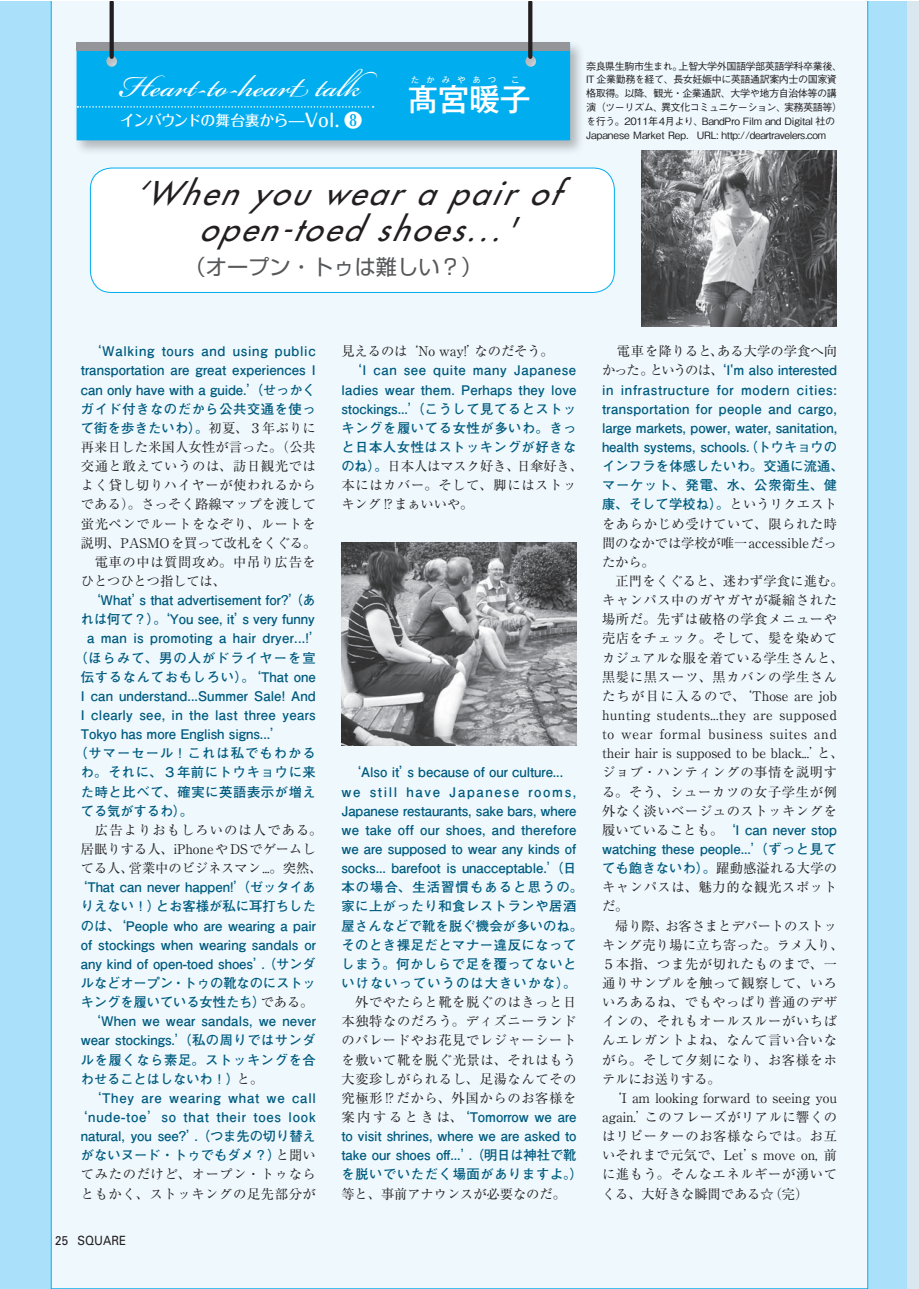
<style>
.page{position:relative;width:919px;height:1289px;background:#fff}
.page>*{position:absolute;margin:0;border:0;box-sizing:border-box;transform-origin:0 0}
.t1{font:47.85px "Bickham Script Pro";color:#fff}
.t2{font:italic 31.95px/36.2px "Futura";color:#231f20;text-align:center}
.t3{font:500 30.9px "Gothic MB101 Pro";color:#fff}
.t4{font:21.3px "Shin Go Pro";color:#57585a}
.t5{font:500 14.85px "Maru Fo Pro";letter-spacing:-.045em;color:#fff}
.t6{font:700 13.35px/19.2px "Futo Go B101 Pro";letter-spacing:.01em;color:#005b7f}
.t7{font:13.35px/19.2px "Ryumin Pro";letter-spacing:.04em;color:#231f20}
.t8{font:700 13.35px/19.2px "Futo Go B101 Pro";letter-spacing:.04em;color:#005b7f;text-align:center}
.t9{font:13.35px/19.2px "Ryumin Pro";letter-spacing:-.005em;color:#231f20}
.t10{font:700 13.35px "Futo Go B101 Pro";letter-spacing:.055em;color:#005b7f}
.t11{font:13.35px/19.2px "Ryumin Pro";color:#231f20}
.t12{font:700 13.35px "Futo Go B101 Pro";letter-spacing:.08em;color:#005b7f}
.t13{font:700 13.35px "Futo Go B101 Pro";letter-spacing:.045em;color:#005b7f}
.t14{font:13.35px "Ryumin Pro";letter-spacing:.005em;color:#231f20}
.t15{font:700 13.35px "Futo Go B101 Pro";letter-spacing:.05em;color:#005b7f}
.t16{font:12.75px "Univers";color:#231f20;scale:.9 1}
.t17{font:500 10.05px/13.8px "Gothic BBB Pro";letter-spacing:-.05em;color:#231f20}
.t18{font:500 8.55px "Gothic MB101 Pro";color:#fff}
.s1{font-size:15.9px}
.s2{font-size:18px}
.s3{font-family:"Ryumin Pro";font-weight:400;color:#231f20}
.s4{font-family:"Ryumin Pr 5";font-weight:400;color:#231f20}
.s5{font-family:"Futo Go B101 Pro";font-weight:700;color:#005b7f}
</style>
<div class="page">
<div style="left:906px;top:1px;width:12px;height:1287px;background:#dae7ee"></div>
<div style="left:0;top:1px;width:906px;height:1287px;background:#aae0f9"></div>
<div style="left:51px;top:1px;width:816px;height:1287px;background:#eef8fd"></div>
<div style="left:90px;top:168px;width:524px;height:124px;background:#fff;border-radius:21px"></div>
<div style="left:90px;top:168px;width:524px;height:125px;border:1px solid #00aeef;border-radius:21px"></div>
<img style="left:341px;top:542px;width:235px;height:204px">
<div style="left:73px;top:39px;width:511px;height:117px;background:#231f20;opacity:.3"></div>
<div style="left:77px;top:51px;width:493px;height:89px;background:#00aeef"></div>
<svg style="left:77px;top:106px;width:296px;height:2px"></svg>
<div style="left:77px;top:43px;width:493px;height:8px;background:#939598"></div>
<div style="left:109px;top:2px;width:5px;height:55px;background:#231f20"></div>
<img style="left:641px;top:150px;width:195px;height:177px">
<svg style="left:528px;top:2px;width:4px;height:55px"></svg>
<h1 class="t1" style="left:120px;top:51px;width:242px">Heart-to-heart talk</h1>
<p class="t5" style="left:120px;top:108px;width:244px">インバウンドの舞台裏から<span class="s1">̶</span><span class="s2">Vol. ❽</span></p>
<p class="t18" style="left:411px;top:73px;width:25px">た か</p>
<p class="t18" style="left:441px;top:73px;width:25px">み や</p>
<p class="t18" style="left:472px;top:73px;width:25px">あ つ</p>
<p class="t18" style="left:511px;top:73px;width:10px">こ</p>
<h3 class="t3" style="left:407px;top:74px;width:125px">髙宮暖子</h3>
<h2 class="t2" style="left:133px;top:174px;width:442px">‘When you wear a pair of open-toed shoes...'</h2>
<h3 class="t4" style="left:184px;top:249px;width:299px">（オープン・トゥは難しい？）</h3>
<p class="t17" style="left:586px;top:58px;width:257px">奈良県生駒市生まれ。上智大学外国語学部英語学科卒業後、IT 企業勤務を経て、長女妊娠中に英語通訳案内士の国家資格取得。以降、観光・企業通訳、大学や地方自治体等の講演（ツーリズム、異文化コミュニケーション、実務英語等）を行う。2011年4月より、BandPro Film and Digital 社のJapanese Market Rep. URL: http://deartravelers.com</p>
<p class="t6" style="left:81px;top:340px;width:236px;text-align:center">‘Walking tours and using public transportation are great experiences I can only have with a guide.’（せっかくガイド付きなのだから公共交通を使って街を歩きたいわ）。<span class="s3">初夏、３年ぶりに</span></p>
<p class="t7" style="left:81px;top:436px;width:237px;text-align:justify">再来日した米国人女性が言った。（公共交通と敢えていうのは、訪日観光ではよく貸し切りハイヤーが使われるからである）。さっそく路線マップを渡して蛍光ペンでルートをなぞり、ルートを説明、PASMOを買って改札をくぐる。　電車の中は質問攻め。中吊り広告をひとつひとつ指しては、</p>
<p class="t6" style="left:87px;top:588px;width:230px">‘What’s that advertisement for?’（あ</p>
<p class="t6" style="left:81px;top:608px;width:235px">れは何て？）。‘You see, it’s very funny</p>
<p class="t6" style="left:87px;top:627px;width:237px">a man is promoting a hair dryer...!’</p>
<p class="t12" style="left:74px;top:647px;width:243px">（ほらみて、男の人がドライヤーを宣</p>
<p class="t10" style="left:81px;top:666px;width:236px">伝するなんておもしろい）。‘That one</p>
<p class="t6" style="left:81px;top:684px;width:236px">I can understand...Summer Sale! And</p>
<p class="t6" style="left:81px;top:703px;width:236px">I clearly see, in the last three years</p>
<p class="t6" style="left:81px;top:722px;width:204px">Tokyo has more English signs...’</p>
<p class="t12" style="left:74px;top:742px;width:243px">（サマーセール！これは私でもわかる</p>
<p class="t15" style="left:81px;top:761px;width:236px">わ。それに、３年前にトウキョウに来</p>
<p class="t13" style="left:81px;top:780px;width:236px">た時と比べて、確実に英語表示が増え</p>
<p class="t6" style="left:81px;top:799px;width:114px">てる気がするわ）。</p>
<p class="t11" style="left:81px;top:819px;width:243px">　広告よりおもしろいのは人である。居眠りする人、iPhoneやDSでゲームしてる人、営業中のビジネスマン...。突然、</p>
<p class="t6" style="left:74px;top:875px;width:243px">‘That can never happen!’（ゼッタイあ</p>
<p class="t6" style="left:81px;top:895px;width:236px">りえない！）とお客様が私に耳打ちした</p>
<p class="t6" style="left:81px;top:914px;width:236px">のは、‘People who are wearing a pair</p>
<p class="t6" style="left:81px;top:933px;width:237px">of stockings when wearing sandals or</p>
<p class="t6" style="left:81px;top:952px;width:236px">any kind of open-toed shoes’. （サンダ</p>
<p class="t6" style="left:81px;top:971px;width:236px">ルなどオープン・トゥの靴なのにストッ</p>
<p class="t6" style="left:81px;top:990px;width:234px">キングを履いている女性たち）<span class="s3">である。</span></p>
<p class="t6" style="left:88px;top:1009px;width:230px">‘When we wear sandals, we never</p>
<p class="t6" style="left:81px;top:1029px;width:236px">wear stockings.’（私の周りではサンダ</p>
<p class="t13" style="left:81px;top:1048px;width:236px">ルを履くなら素足。ストッキングを合</p>
<p class="t6" style="left:81px;top:1067px;width:184px">わせることはしないわ！）<span class="s4">と。</span></p>
<p class="t10" style="left:81px;top:1087px;width:237px">　‘They are wearing what we call</p>
<p class="t10" style="left:74px;top:1106px;width:243px">‘nude-toe’so that their toes look</p>
<p class="t6" style="left:81px;top:1124px;width:236px">natural, you see?’. （つま先の切り替え</p>
<p class="t6" style="left:81px;top:1143px;width:236px">がないヌード・トゥでもダメ？）<span class="s3">と聞い</span></p>
<p class="t7" style="left:81px;top:1163px;width:236px">てみたのだけど、オープン・トゥならともかく、ストッキングの足先部分が</p>
<p class="t16" style="left:55px;top:1232px;width:80px">25 SQUARE</p>
<p class="t9" style="left:341px;top:341px;width:214px">見えるのは ‘No way!’なのだそう。</p>
<p class="t8" style="left:341px;top:359px;width:237px">‘I can see quite many Japanese ladies wear them. Perhaps they love stockings...’（こうして見てるとストッキングを履いてる女性が多いわ。きっと日本人女性はストッキングが好きな</p>
<p class="t9" style="left:341px;top:455px;width:243px"><span class="s5">のね）。</span>日本人はマスク好き、日傘好き、本にはカバー。そして、脚にはストッキング⁉まぁいいや。</p>
<p class="t6" style="left:341px;top:761px;width:243px;text-indent:7px">‘Also it’s because of our culture... we still have Japanese rooms,<br>Japanese restaurants, sake bars, where we take off our shoes, and therefore we are supposed to wear any kinds of socks... barefoot is unacceptable.’（日本の場合、生活習慣もあると思うの。家に上がったり和食レストランや居酒屋さんなどで靴を脱ぐ機会が多いのね。そのとき裸足だとマナー違反になってしまう。何かしらで足を覆ってないといけないっていうのは大きいかな）。</p>
<p class="t7" style="left:341px;top:991px;width:236px;text-align:justify;text-indent:14px">外でやたらと靴を脱ぐのはきっと日本独特なのだろう。ディズニーランドのパレードやお花見でレジャーシートを敷いて靴を脱ぐ光景は、それはもう大変珍しがられるし、足湯なんてその究極形⁉だから、外国からのお客様を</p>
<p class="t6" style="left:341px;top:1105px;width:243px"><span class="s3">案内するときは、</span>‘Tomorrow we are to visit shrines, where we are asked to take our shoes off...’. （明日は神社で靴を脱いでいただく場面がありますよ。）</p>
<p class="t9" style="left:341px;top:1183px;width:226px">等と、事前アナウンスが必要なのだ。</p>
<p class="t14" style="left:602px;top:341px;width:236px">　電車を降りると、ある大学の学食へ向</p>
<p class="t6" style="left:602px;top:359px;width:243px"><span class="s3">かった。というのは、</span>‘I'm also interested in infrastructure for modern cities: transportation for people and cargo, large markets, power, water, sanitation, health systems, schools.（トウキョウのインフラを体感したいわ。交通に流通、マーケット、発電、水、公衆衛生、健康、そして学校ね）。<span class="s3">というリクエスト</span></p>
<p class="t7" style="left:602px;top:513px;width:243px">をあらかじめ受けていて、限られた時間のなかでは学校が唯一accessibleだったから。<br>　正門をくぐると、迷わず学食に進む。キャンパス中のガヤガヤが凝縮された場所だ。先ずは破格の学食メニューや売店をチェック。そして、髪を染めてカジュアルな服を着ている学生さんと、黒髪に黒スーツ、黒カバンの学生さんたちが目に入るので、‘Those are job hunting students...they are supposed to wear formal business suites and their hair is supposed to be black...’と、ジョブ・ハンティングの事情を説明する。そう、シューカツの女子学生が例外なく淡いベージュのストッキングを</p>
<p class="t6" style="left:602px;top:818px;width:236px;text-align:justify"><span class="s3">履いていることも。</span> ‘I can never stop watching these people...’（ずっと見てても飽きないわ）。<span class="s3">躍動感溢れる大学の</span></p>
<p class="t7" style="left:602px;top:876px;width:243px">キャンパスは、魅力的な観光スポットだ。<br>　帰り際、お客さまとデパートのストッキング売り場に立ち寄った。ラメ入り、<br>５本指、つま先が切れたものまで、一通りサンプルを触って観察して、いろいろあるね、でもやっぱり普通のデザインの、それもオールスルーがいちばんエレガントよね、なんて言い合いながら。そして夕刻になり、お客様をホテルにお送りする。<br>　‘I am looking forward to seeing you again.’このフレーズがリアルに響くのはリピーターのお客様ならでは。お互いそれまで元気で、Let’s move on, 前に進もう。そんなエネルギーが湧いてくる、大好きな瞬間である☆（完）</p>
</div>
